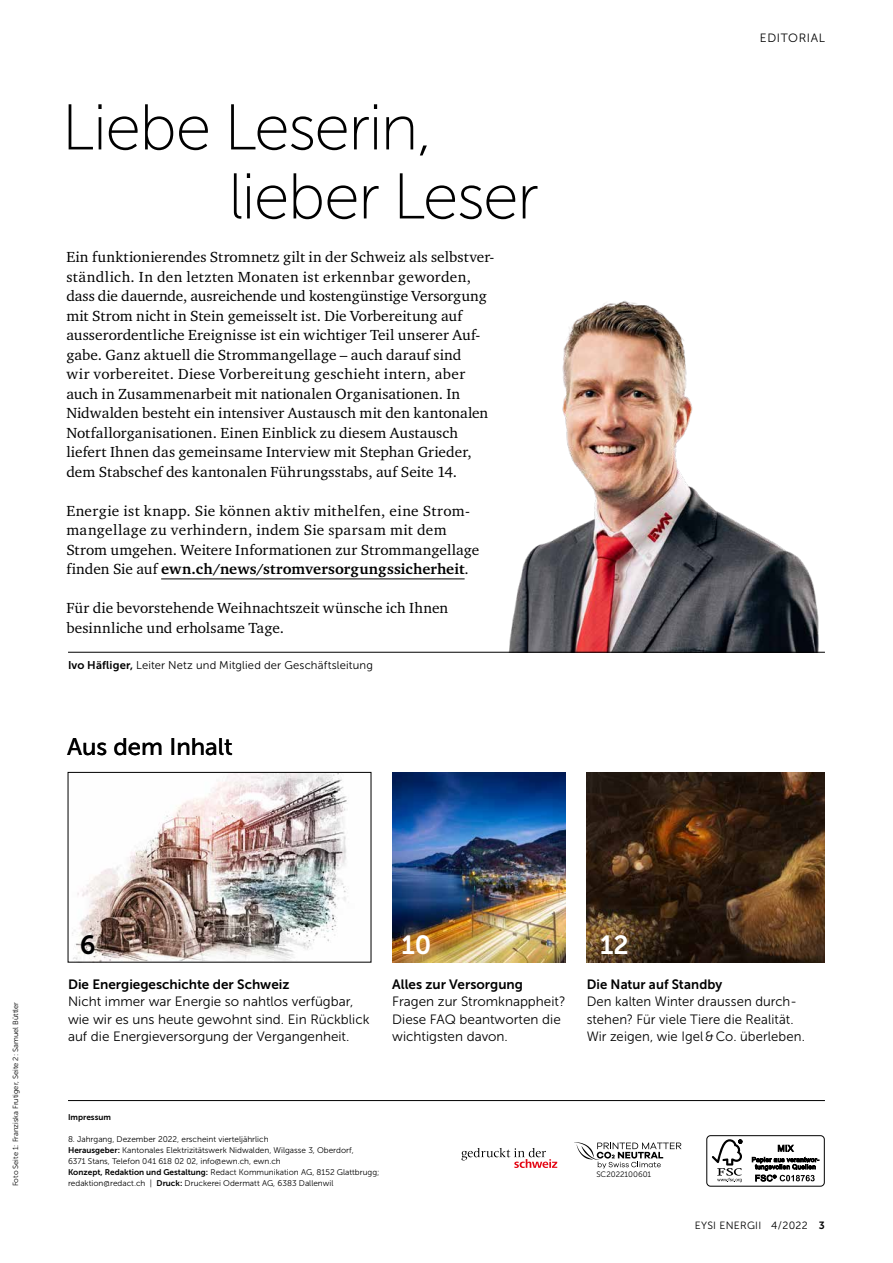
<style>
.page{position:relative;width:893px;height:1263px;background:#fff}
.page>*{position:absolute;margin:0;border:0;box-sizing:border-box;transform-origin:0 0}
.t1{font:64.5px/69px "Museo Sans 100";letter-spacing:-.025em;color:#000}
.t2{font:26.25px "Museo Sans 700";color:#fff}
.t3{font:26.25px "Museo Sans 700";color:#000}
.t4{font:24px "Museo Sans 500";color:#000}
.t5{font:15px/19.5px "Charter ITC Std";letter-spacing:.005em;color:#000}
.t6{font:13.5px/17.2px "Museo Sans 300";color:#000}
.t7{font:13.5px "Museo Sans 700";color:#000}
.t8{font:12px "Museo Sans 300";letter-spacing:.05em;color:#000}
.t9{font:11.25px "Museo Sans 300";letter-spacing:.015em;color:#000}
.t10{font:10.5px "Museo Sans 300";letter-spacing:.025em;color:#000}
.t11{font:8.25px/11.1px "Museo Sans 300";color:#000}
.t12{font:8.25px "Museo Sans 700";color:#000}
.t13{font:7.8px "Museo Sans 300";color:#000}
.t14{font:7.5px "Museo Sans 300";color:#000}
.s1{font-weight:700}
.s2{font-family:"Museo Sans 700"}
</style>
<div class="page">
<img style="left:72px;top:774px;width:275px;height:186px">
<div style="left:68px;top:772px;width:303px;height:190px;border:1px solid #000"></div>
<img style="left:587px;top:772px;width:238px;height:190px">
<img style="left:506px;top:301px;width:319px;height:351px">
<hr style="left:161px;top:579px;width:304px;height:1px;background:#000">
<hr style="left:68px;top:652px;width:757px;height:1px;background:#000">
<hr style="left:68px;top:1100px;width:757px;height:1px;background:#000">
<svg style="left:461px;top:1148px;width:96px;height:20px"></svg>
<div style="left:706px;top:1135px;width:119px;height:51px;border:1px solid #000;border-radius:4px"></div>
<svg style="left:712px;top:1139px;width:30px;height:43px"></svg>
<svg style="left:752px;top:1144px;width:67px;height:37px"></svg>
<svg style="left:574px;top:1142px;width:107px;height:26px"></svg>
<img style="left:392px;top:772px;width:174px;height:190px">
<h1 class="t1" style="left:229px;top:94px;width:312px;text-indent:-167px">Liebe Leserin, lieber Leser</h1>
<p class="t5" style="left:66px;top:247px;width:430px">Ein funktionierendes Stromnetz gilt in der Schweiz als selbstver&shy;ständlich. In den letzten Monaten ist erkennbar geworden, dass die dauernde, ausreichende und kostengünstige Versorgung mit Strom nicht in Stein gemeisselt ist. Die Vorbereitung auf ausserordentliche Ereignisse ist ein wichtiger Teil unserer Auf&shy;gabe. Ganz aktuell die Strommangellage – auch darauf sind<br>wir vorbereitet. Diese Vorbereitung geschieht intern, aber auch in Zusammenarbeit mit nationalen Organisationen. In Nidwalden besteht ein intensiver Austausch mit den kantonalen Notfallorganisationen. Einen Einblick zu diesem Austausch liefert Ihnen das gemeinsame Interview mit Stephan Grieder, dem Stabschef des kantonalen Führungsstabs, auf Seite 14.</p>
<p class="t5" style="left:66px;top:501px;width:415px">Energie ist knapp. Sie können aktiv mithelfen, eine Strom&shy;mangellage zu verhindern, indem Sie sparsam mit dem Strom umgehen. Weitere Informationen zur Strommangellage finden Sie auf <span class="s1">ewn.ch/news/stromversorgungssicherheit</span>.</p>
<p class="t5" style="left:66px;top:598px;width:383px">Für die bevorstehende Weihnachtszeit wünsche ich Ihnen besinnliche und erholsame Tage.</p>
<p class="t9" style="left:68px;top:659px;width:306px"><span class="s2">Ivo Häfliger,</span> Leiter Netz und Mitglied der Geschäftsleitung</p>
<h3 class="t4" style="left:67px;top:734px;width:167px">Aus dem Inhalt</h3>
<p class="t8" style="left:760px;top:32px;width:67px">EDITORIAL</p>
<p class="t14" style="left:11px;top:1186px;width:186px;rotate:-90deg">Foto Seite 1: Franziska Frutiger, Seite 2: Samuel Büttler</p>
<h2 class="t3" style="left:80px;top:930px;width:17px">6</h2>
<p class="t7" style="left:68px;top:977px;width:223px">Die Energiegeschichte der Schweiz</p>
<p class="t6" style="left:68px;top:993px;width:303px">Nicht immer war Energie so nahtlos verfügbar, wie wir es uns heute gewohnt sind. Ein Rückblick auf die Energieversorgung der Vergangenheit.</p>
<h2 class="t2" style="left:401px;top:930px;width:31px">10</h2>
<h2 class="t2" style="left:600px;top:930px;width:30px">12</h2>
<p class="t7" style="left:392px;top:977px;width:132px">Alles zur Versorgung</p>
<p class="t6" style="left:392px;top:993px;width:175px">Fragen zur Stromknappheit?<br>Diese FAQ beantworten die wichtigsten davon.</p>
<p class="t7" style="left:587px;top:977px;width:137px">Die Natur auf Standby</p>
<p class="t6" style="left:587px;top:993px;width:220px">Den kalten Winter draussen durch&shy;stehen? Für viele Tiere die Realität.<br>Wir zeigen, wie Igel &amp; Co. überleben.</p>
<p class="t12" style="left:68px;top:1112px;width:44px">Impressum</p>
<p class="t11" style="left:68px;top:1134px;width:313px">8. Jahrgang, Dezember 2022, erscheint vierteljährlich<br><span class="s2">Herausgeber:</span> Kantonales Elektrizitätswerk Nidwalden, Wilgasse 3, Oberdorf,<br>6371 Stans, Telefon 041 618 02 02, info@ewn.ch, ewn.ch<br><span class="s2">Konzept, Redaktion und Gestaltung:</span> Redact Kommunikation AG, 8152 Glattbrugg; redaktion@redact.ch | <span class="s2">Druck:</span> Druckerei Odermatt AG, 6383 Dallenwil</p>
<p class="t13" style="left:596px;top:1170px;width:56px">SC2022100601</p>
<p class="t10" style="left:695px;top:1220px;width:132px">EYSI ENERGII 4/ 2022 <span class="s2">3</span></p>
</div>
